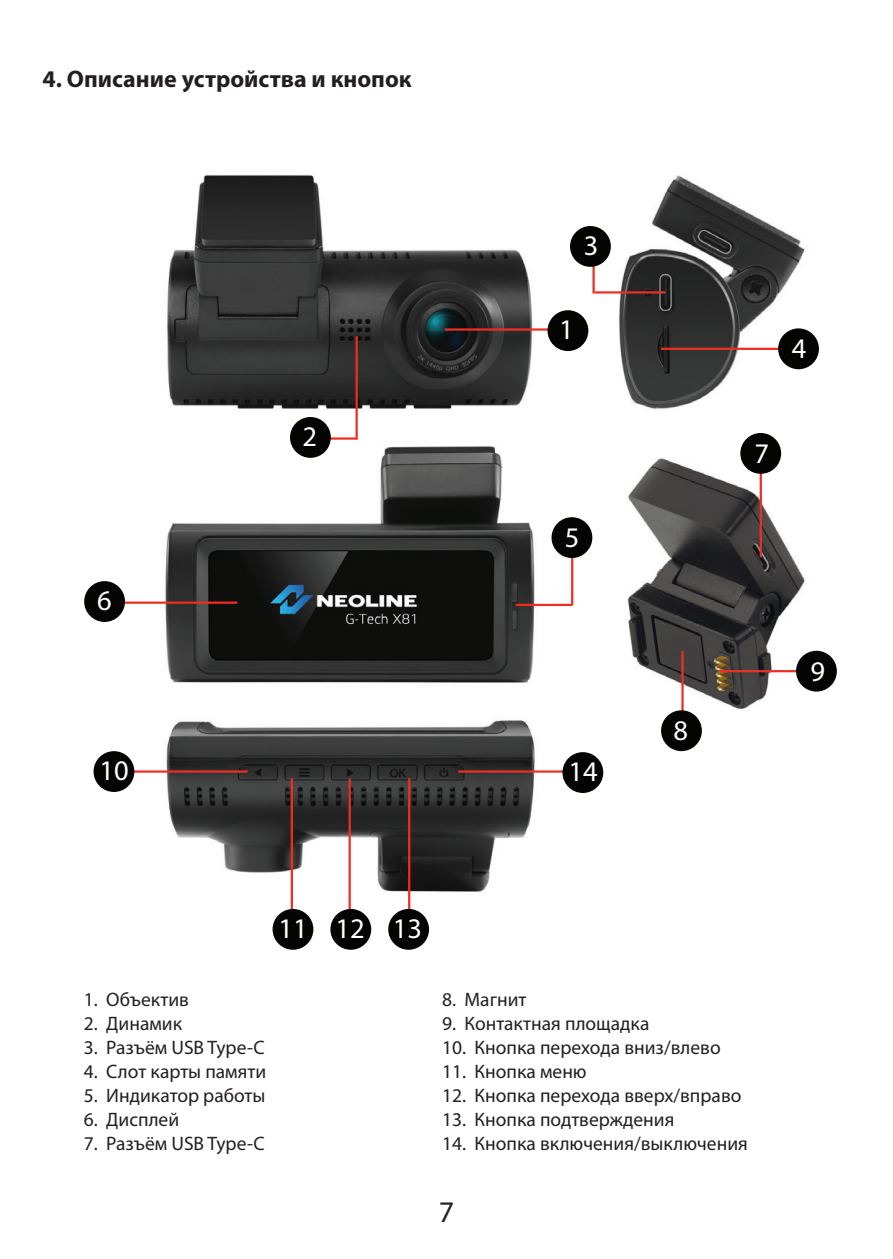
<style>
.page{position:relative;width:893px;height:1259px;background:#fff}
.page>*{position:absolute;margin:0;border:0;box-sizing:border-box;transform-origin:0 0}
.t1{font:30px "Myriad Pro";color:#231f20}
.t2{font:28.5px "Myriad Pro";color:#fff}
.t3{font:700 24px "Myriad Pro";color:#231f20}
.t4{font:19.5px "Myriad Pro";color:#231f20}
</style>
<div class="page">
<img style="left:84px;top:175px;width:753px;height:775px">
<hr style="left:310px;top:437px;width:47px;height:3px;background:#ee2e22">
<hr style="left:592px;top:262px;width:3px;height:31px;background:#ee2e22">
<hr style="left:595px;top:291px;width:70px;height:2px;background:#ee2e22">
<hr style="left:661px;top:348px;width:140px;height:2px;background:#ee2e22">
<hr style="left:445px;top:328px;width:119px;height:3px;background:#ee2e22">
<hr style="left:355px;top:336px;width:3px;height:104px;background:#ee2e22">
<hr style="left:571px;top:538px;width:2px;height:67px;background:#ee2e22">
<hr style="left:118px;top:601px;width:119px;height:3px;background:#ee2e22">
<hr style="left:681px;top:651px;width:3px;height:73px;background:#ee2e22">
<hr style="left:760px;top:467px;width:2px;height:90px;background:#ee2e22">
<hr style="left:719px;top:670px;width:85px;height:2px;background:#ee2e22">
<hr style="left:458px;top:770px;width:115px;height:2px;background:#ee2e22">
<hr style="left:408px;top:778px;width:2px;height:135px;background:#ee2e22">
<hr style="left:349px;top:778px;width:2px;height:135px;background:#ee2e22">
<hr style="left:291px;top:778px;width:2px;height:135px;background:#ee2e22">
<hr style="left:112px;top:770px;width:135px;height:2px;background:#ee2e22">
<hr style="left:516px;top:604px;width:56px;height:2px;background:#ee2e22">
<div style="left:290px;top:417px;width:41px;height:41px;background:#040503;border-radius:50%"></div>
<div style="left:551px;top:517px;width:41px;height:41px;background:#040503;border-radius:50%"></div>
<div style="left:778px;top:328px;width:41px;height:41px;background:#040503;border-radius:50%"></div>
<div style="left:547px;top:310px;width:41px;height:41px;background:#040503;border-radius:50%"></div>
<div style="left:570px;top:226px;width:41px;height:41px;background:#040503;border-radius:50%"></div>
<div style="left:84px;top:581px;width:41px;height:41px;background:#040503;border-radius:50%"></div>
<div style="left:740px;top:433px;width:41px;height:41px;background:#040503;border-radius:50%"></div>
<div style="left:562px;top:752px;width:41px;height:41px;background:#040503;border-radius:50%"></div>
<div style="left:388px;top:909px;width:41px;height:40px;background:#040503;border-radius:50%"></div>
<div style="left:330px;top:909px;width:41px;height:40px;background:#040503;border-radius:50%"></div>
<div style="left:273px;top:909px;width:40px;height:40px;background:#040503;border-radius:50%"></div>
<div style="left:94px;top:751px;width:40px;height:41px;background:#040503;border-radius:50%"></div>
<div style="left:796px;top:651px;width:41px;height:40px;background:#040503;border-radius:50%"></div>
<div style="left:661px;top:710px;width:41px;height:41px;background:#040503;border-radius:50%"></div>
<p class="t3" style="left:43px;top:63px;width:371px">4. Описание устройства и кнопок</p>
<p class="t2" style="left:97px;top:583px;width:16px">6</p>
<p class="t2" style="left:99px;top:753px;width:31px">10</p>
<p class="t2" style="left:303px;top:418px;width:16px">2</p>
<p class="t2" style="left:584px;top:228px;width:16px">3</p>
<p class="t2" style="left:559px;top:312px;width:16px">1</p>
<p class="t2" style="left:565px;top:519px;width:16px">5</p>
<p class="t2" style="left:568px;top:754px;width:31px">14</p>
<p class="t2" style="left:792px;top:330px;width:16px">4</p>
<p class="t2" style="left:754px;top:436px;width:16px">7</p>
<p class="t2" style="left:673px;top:713px;width:16px">8</p>
<p class="t2" style="left:810px;top:654px;width:16px">9</p>
<p class="t2" style="left:279px;top:911px;width:31px">11</p>
<p class="t2" style="left:335px;top:911px;width:31px">12</p>
<p class="t2" style="left:393px;top:911px;width:31px">13</p>
<p class="t4" style="left:84px;top:988px;width:107px">1. Объектив</p>
<p class="t4" style="left:84px;top:1012px;width:100px">2. Динамик</p>
<p class="t4" style="left:84px;top:1036px;width:182px">3. Разъём USB Type-C</p>
<p class="t4" style="left:84px;top:1060px;width:184px">4. Слот карты памяти</p>
<p class="t4" style="left:84px;top:1084px;width:183px">5. Индикатор работы</p>
<p class="t4" style="left:84px;top:1108px;width:97px">6. Дисплей</p>
<p class="t4" style="left:84px;top:1132px;width:182px">7. Разъём USB Type-C</p>
<p class="t4" style="left:442px;top:987px;width:86px">8. Магнит</p>
<p class="t4" style="left:442px;top:1011px;width:209px">9. Контактная площадка</p>
<p class="t4" style="left:442px;top:1035px;width:280px">10. Кнопка перехода вниз/влево</p>
<p class="t4" style="left:442px;top:1059px;width:146px">11. Кнопка меню</p>
<p class="t4" style="left:442px;top:1083px;width:301px">12. Кнопка перехода вверх/вправо</p>
<p class="t4" style="left:442px;top:1107px;width:234px">13. Кнопка подтверждения</p>
<p class="t4" style="left:442px;top:1131px;width:307px">14. Кнопка включения/выключения</p>
<h1 class="t1" style="left:439px;top:1193px;width:17px">7</h1>
</div>
